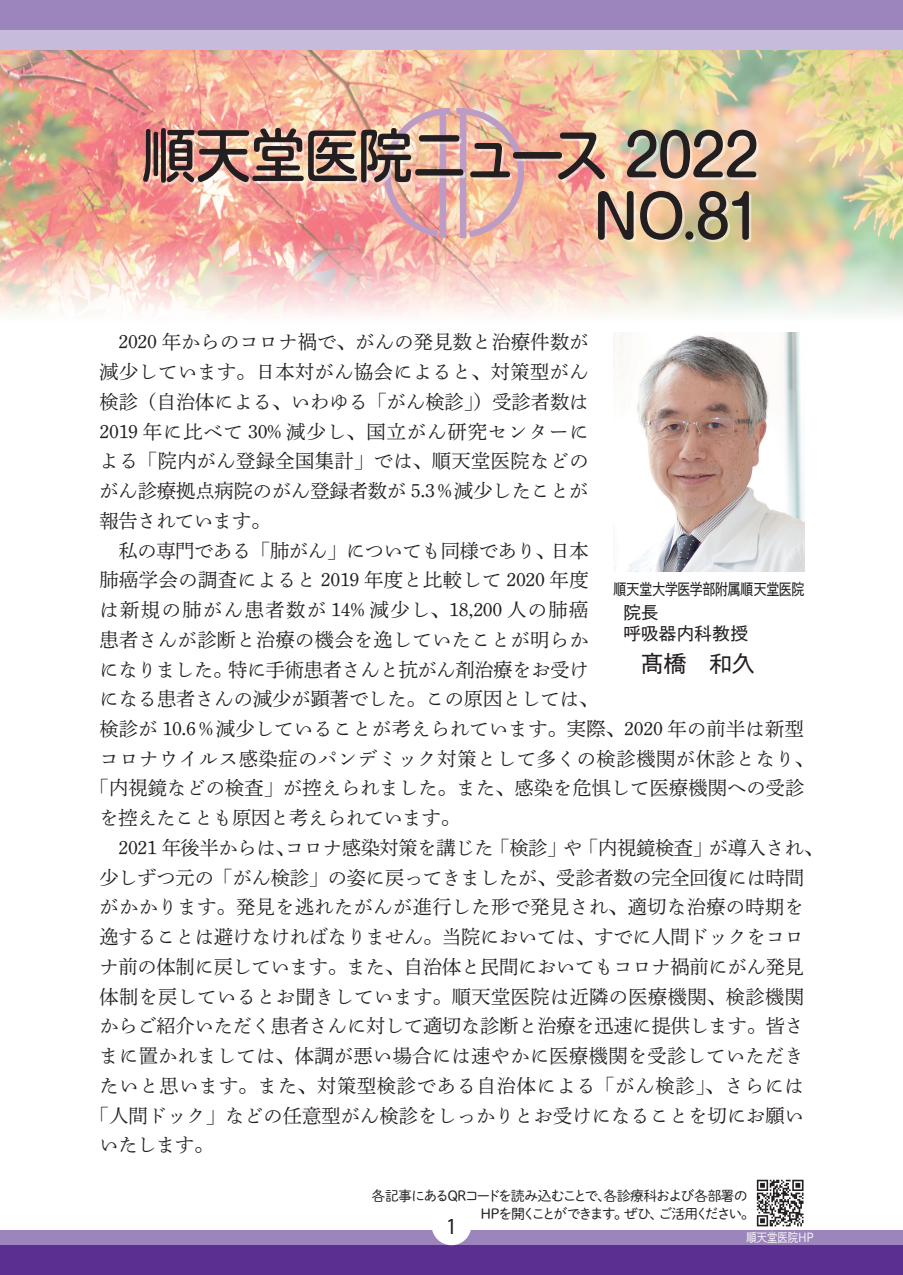
<style>
.page{position:relative;width:903px;height:1275px;background:#fff}
.page>*{position:absolute;margin:0;border:0;box-sizing:border-box;transform-origin:0 0}
.t1{font:500 57.75px/61.2px "Shin M Go Pro";letter-spacing:-.025em;color:#231f20;text-align:right;scale:.95 1}
.t2{font:23.1px "Myriad Pro";color:#231f20;scale:.91 1}
.t3{font:22.75px "P Shuei Go Kin Std M";color:#231f20}
.t4{font:19.25px "Shuei Min Pr 6 L";letter-spacing:.005em;color:#231f20}
.t5{font:19.25px "Shuei Min Pr 6 L";letter-spacing:-.015em;color:#231f20}
.t6{font:19.25px "Shuei Min Pr 6 L";letter-spacing:.035em;color:#231f20}
.t7{font:19.25px "Shuei Min Pr 6 L";letter-spacing:.025em;color:#231f20}
.t8{font:19.25px "Shuei Min Pr 6 L";letter-spacing:.08em;color:#231f20}
.t9{font:19.25px "Shuei Min Pr 6 L";letter-spacing:.055em;color:#231f20}
.t10{font:17.5px/21px "P Shuei Go Kin Std M";letter-spacing:.02em;color:#231f20}
.t11{font:15.75px "P Shuei Go Kin Std M";letter-spacing:-.02em;color:#231f20;scale:.82 1}
.t12{font:14px/18.4px "P Shuei M Go Std L";letter-spacing:-.105em;color:#231f20}
.t13{font:12.25px "P Shuei Go Kin Std L";color:#fff;scale:.84 1}
</style>
<div class="page">
<img style="left:0;top:50px;width:903px;height:181px">
<svg style="left:0;top:231px;width:903px;height:85px"></svg>
<svg style="left:757px;top:1180px;width:46px;height:46px"></svg>
<div style="left:0;top:1230px;width:903px;height:45px;background:#9c85bd"></div>
<div style="left:0;top:0;width:903px;height:50px;background:#c7bbdb"></div>
<div style="left:0;top:0;width:903px;height:30px;background:#9c85bd"></div>
<div style="left:0;top:1245px;width:903px;height:30px;background:#5b2e91"></div>
<div style="left:432px;top:1205px;width:39px;height:40px;background:#fff;border-radius:50%"></div>
<svg style="left:381px;top:108px;width:69px;height:22px"></svg>
<svg style="left:456px;top:107px;width:71px;height:23px"></svg>
<div style="left:145px;top:130px;width:614px;height:112px;background:#fff;opacity:.5"></div>
<img style="left:613px;top:332px;width:191px;height:239px">
<h1 class="t1" style="left:141px;top:118px;width:654px">順天堂医院ニュース 2022<br>NO.81</h1>
<p class="t4" style="left:99px;top:324px;width:491px">　2020 年からのコロナ禍で、がんの発見数と治療件数が</p>
<p class="t4" style="left:99px;top:354px;width:491px">減少しています。日本対がん協会によると、対策型がん</p>
<p class="t4" style="left:99px;top:384px;width:490px">検診（自治体による、いわゆる「がん検診」）受診者数は</p>
<p class="t9" style="left:99px;top:414px;width:491px">2019 年に比べて 30% 減少し、国立がん研究センターに</p>
<p class="t4" style="left:99px;top:443px;width:491px">よる「院内がん登録全国集計」では、順天堂医院などの</p>
<p class="t4" style="left:99px;top:473px;width:490px">がん診療拠点病院のがん登録者数が 5.3％減少したことが</p>
<p class="t5" style="left:99px;top:503px;width:172px">報告されています。</p>
<p class="t5" style="left:99px;top:533px;width:491px">　私の専門である「肺がん」についても同様であり、日本</p>
<p class="t7" style="left:99px;top:562px;width:491px">肺癌学会の調査によると 2019 年度と比較して 2020 年度</p>
<p class="t8" style="left:99px;top:592px;width:490px">は新規の肺がん患者数が 14% 減少し、18,200 人の肺癌</p>
<p class="t4" style="left:99px;top:622px;width:491px">患者さんが診断と治療の機会を逸していたことが明らか</p>
<p class="t5" style="left:99px;top:652px;width:491px">になりました。特に手術患者さんと抗がん剤治療をお受け</p>
<p class="t4" style="left:99px;top:681px;width:500px">になる患者さんの減少が顕著でした。この原因としては、</p>
<p class="t4" style="left:99px;top:711px;width:706px">検診が 10.6％減少していることが考えられています。実際、2020 年の前半は新型</p>
<p class="t6" style="left:99px;top:741px;width:716px">コロナウイルス感染症のパンデミック対策として多くの検診機関が休診となり、</p>
<p class="t4" style="left:90px;top:771px;width:716px">「内視鏡などの検査」が控えられました。また、感染を危惧して医療機関への受診</p>
<p class="t5" style="left:99px;top:800px;width:362px">を控えたことも原因と考えられています。</p>
<p class="t5" style="left:99px;top:830px;width:725px">　2021 年後半からは、コロナ感染対策を講じた「検診」や「内視鏡検査」が導入され、</p>
<p class="t4" style="left:99px;top:860px;width:706px">少しずつ元の「がん検診」の姿に戻ってきましたが、受診者数の完全回復には時間</p>
<p class="t4" style="left:99px;top:889px;width:706px">がかかります。発見を逃れたがんが進行した形で発見され、適切な治療の時期を</p>
<p class="t4" style="left:99px;top:919px;width:706px">逸することは避けなければなりません。当院においては、すでに人間ドックをコロ</p>
<p class="t4" style="left:99px;top:949px;width:706px">ナ前の体制に戻しています。また、自治体と民間においてもコロナ禍前にがん発見</p>
<p class="t4" style="left:99px;top:979px;width:706px">体制を戻しているとお聞きしています。順天堂医院は近隣の医療機関、検診機関</p>
<p class="t4" style="left:99px;top:1008px;width:706px">からご紹介いただく患者さんに対して適切な診断と治療を迅速に提供します。皆さ</p>
<p class="t4" style="left:99px;top:1038px;width:706px">まに置かれましては、体調が悪い場合には速やかに医療機関を受診していただき</p>
<p class="t6" style="left:99px;top:1068px;width:706px">たいと思います。また、対策型検診である自治体による「がん検診」、さらには</p>
<p class="t4" style="left:90px;top:1098px;width:716px">「人間ドック」などの任意型がん検診をしっかりとお受けになることを切にお願い</p>
<p class="t4" style="left:99px;top:1127px;width:116px">いたします。</p>
<p class="t11" style="left:613px;top:578px;width:234px">順天堂大学医学部附属順天堂医院</p>
<p class="t10" style="left:623px;top:602px;width:127px">院長<br>呼吸器内科教授</p>
<p class="t3" style="left:641px;top:648px;width:115px">髙橋　和久</p>
<p class="t12" style="left:480px;top:1186px;width:276px;text-indent:-109px">各記事にあるQRコードを読み込むことで、各診療科および各部署の<br>HPを開くことができます。ぜひ、ご活用ください。</p>
<p class="t2" style="left:446px;top:1212px;width:13px">1</p>
<p class="t13" style="left:746px;top:1229px;width:82px">順天堂医院HP</p>
</div>
